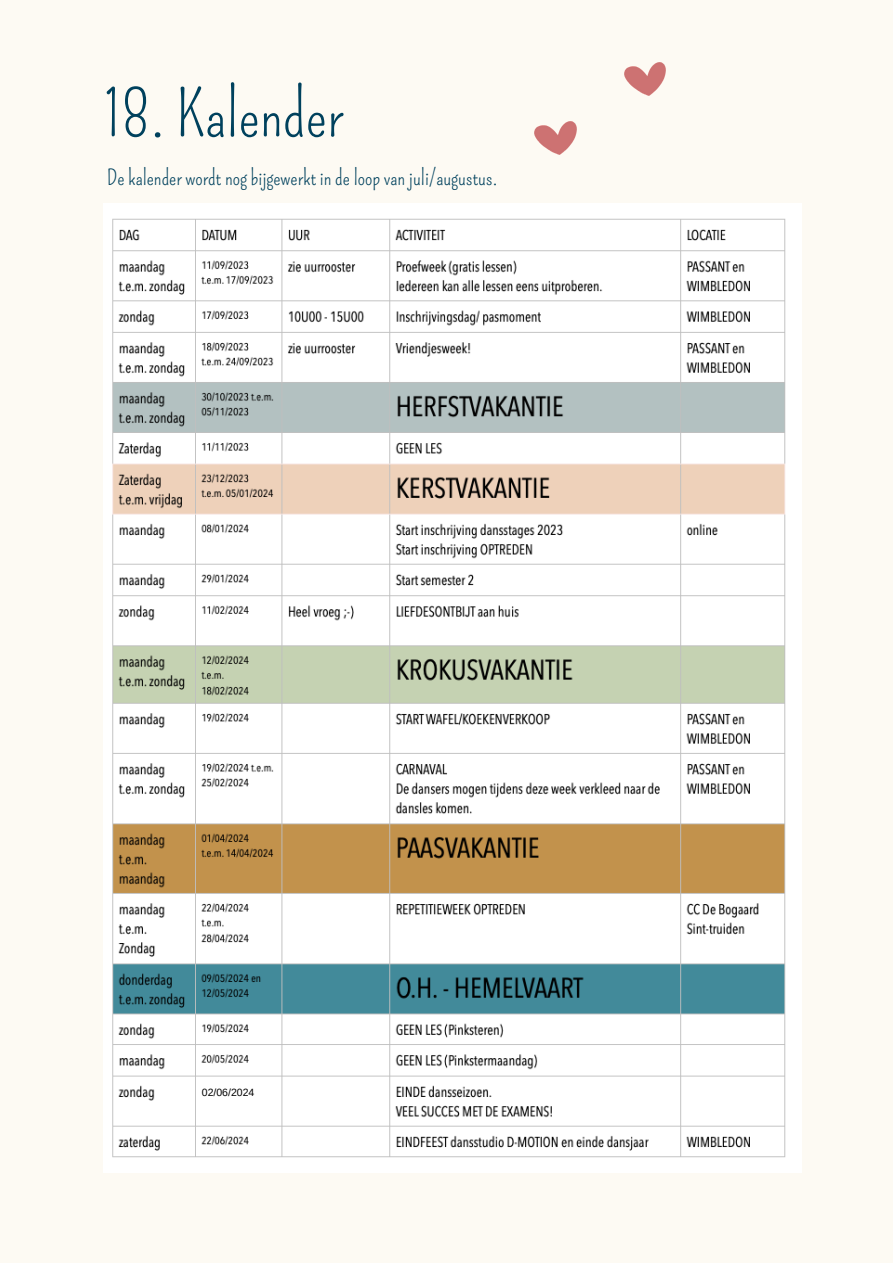
<style>
.page{position:relative;width:893px;height:1264px;background:#fff}
.page>*{position:absolute;margin:0;border:0;box-sizing:border-box;transform-origin:0 0}
.t1{font:63px "Pompiere";color:#00415d}
.t2{font:21px "Pompiere";color:#00415d}
.t3{font:10.5px "Arimo";color:#000}
</style>
<div class="page">
<div style="left:0;top:0;width:892px;height:1262px;background:#fdfaf3"></div>
<img style="left:104px;top:203px;width:697px;height:969px">
<img style="left:534px;top:122px;width:42px;height:32px">
<img style="left:624px;top:63px;width:42px;height:32px">
<div style="left:199px;top:1084px;width:71px;height:14px;background:#fff"></div>
<p class="t1" style="left:104px;top:77px;width:241px">18. Kalender</p>
<p class="t2" style="left:107px;top:166px;width:391px">De kalender wordt nog bijgewerkt in de loop van juli/augustus.</p>
<p class="t3" style="left:202px;top:1086px;width:54px">02/06/2024</p>
</div>
